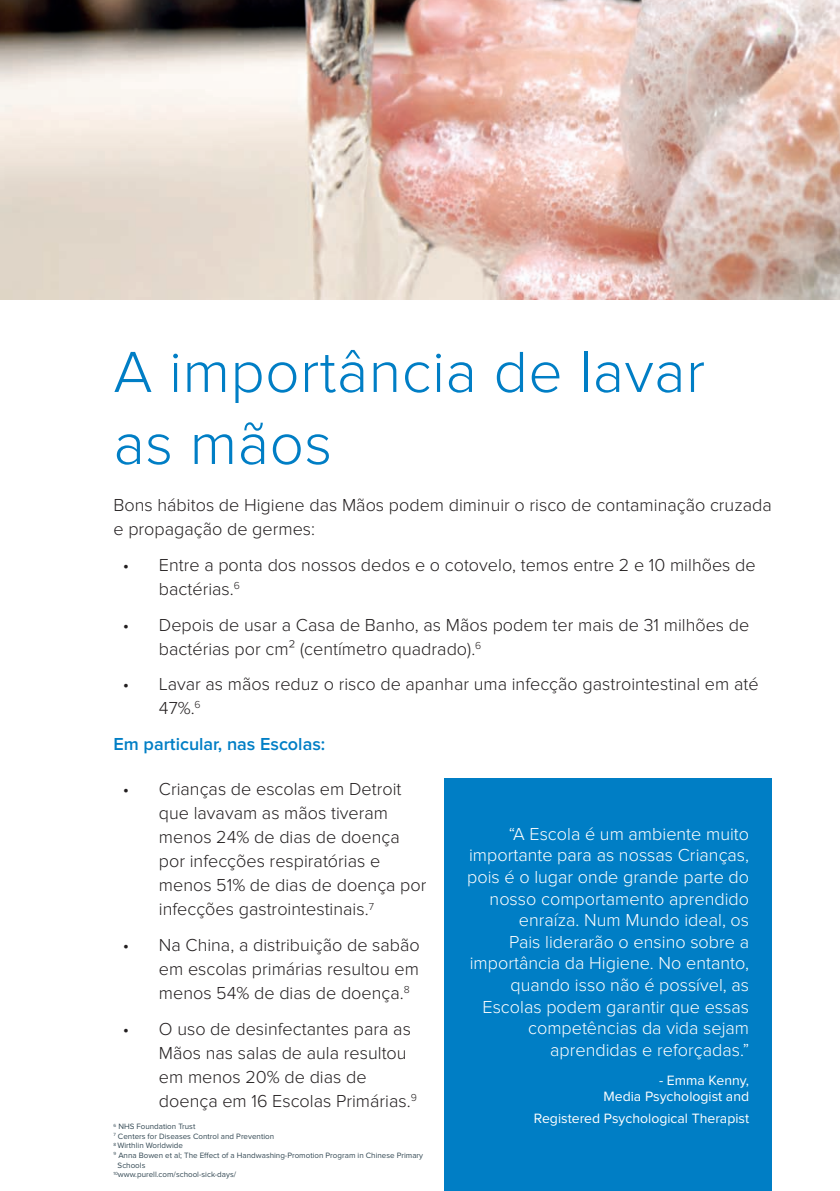
<style>
.page{position:relative;width:840px;height:1191px;background:#fff}
.page>*{position:absolute;margin:0;border:0;box-sizing:border-box;transform-origin:0 0}
.t1{font:300 60px/72px "Proxima Nova";letter-spacing:.01em;color:#007ec5}
.t2{font:300 18px/24px "Proxima Nova";color:#231f20}
.t3{font:300 18px/21.6px "Proxima Nova";color:#fff;text-align:right}
.t4{font:600 18px "Proxima Nova";color:#007ec5}
.t5{font:14px/16.8px "Proxima Nova";color:#fff;text-align:right}
.t6{font:8px "Proxima Nova";color:#344954}
</style>
<div class="page">
<img style="left:0;top:0;width:839px;height:299px">
<div style="left:444px;top:778px;width:327px;height:413px;background:#007ec5"></div>
<h1 class="t1" style="left:113px;top:337px;width:592px">A importância de lavar as mãos</h1>
<p class="t2" style="left:113px;top:493px;width:659px">Bons hábitos de Higiene das Mãos podem diminuir o risco de contaminação cruzada e propagação de germes:</p>
<p class="t2" style="left:159px;top:553px;width:598px;text-indent:-36px">• Entre a ponta dos nossos dedos e o cotovelo, temos entre 2 e 10 milhões de bactérias.<sup>6</sup></p>
<p class="t2" style="left:159px;top:613px;width:591px;text-indent:-36px">• Depois de usar a Casa de Banho, as Mãos podem ter mais de 31 milhões de bactérias por cm² (centímetro quadrado).<sup>6</sup></p>
<p class="t2" style="left:159px;top:672px;width:600px;text-indent:-36px">• Lavar as mãos reduz o risco de apanhar uma infecção gastrointestinal em até<br>47%.<sup>6</sup></p>
<p class="t4" style="left:113px;top:736px;width:213px">Em particular, nas Escolas:</p>
<p class="t2" style="left:159px;top:777px;width:269px;text-indent:-36px">• Crianças de escolas em Detroit que lavavam as mãos tiveram menos 24% de dias de doença por infecções respiratórias e menos 51% de dias de doença por infecções gastrointestinais.<sup>7</sup></p>
<p class="t2" style="left:159px;top:933px;width:262px;text-align:justify;text-indent:-36px">• Na China, a distribuição de sabão em escolas primárias resultou em menos 54% de dias de doença.<sup>8</sup></p>
<p class="t2" style="left:159px;top:1017px;width:259px;text-indent:-36px">• O uso de desinfectantes para as<br>Mãos nas salas de aula resultou em menos 20% de dias de doença em 16 Escolas Primárias.<sup>9</sup></p>
<p class="t3" style="left:467px;top:823px;width:283px">“A Escola é um ambiente muito importante para as nossas Crianças, pois é o lugar onde grande parte do nosso comportamento aprendido enraíza. Num Mundo ideal, os<br>Pais liderarão o ensino sobre a importância da Higiene. No entanto, quando isso não é possível, as<br>Escolas podem garantir que essas competências da vida sejam aprendidas e reforçadas.”</p>
<p class="t5" style="left:603px;top:1072px;width:147px">- Emma Kenny,<br>Media Psychologist and</p>
<p class="t5" style="left:533px;top:1110px;width:216px">Registered Psychological Therapist</p>
<p class="t6" style="left:113px;top:1123px;width:83px"><sup>6</sup> NHS Foundation Trust</p>
<p class="t6" style="left:113px;top:1132px;width:162px"><sup>7</sup> Centers for Diseases Control and Prevention</p>
<p class="t6" style="left:113px;top:1142px;width:71px"><sup>8</sup> Wirthlin Worldwide</p>
<p class="t6" style="left:113px;top:1151px;width:311px"><sup>9</sup> Anna Bowen et al; The Effect of a Handwashing-Promotion Program in Chinese Primary</p>
<p class="t6" style="left:118px;top:1161px;width:29px">Schools</p>
<p class="t6" style="left:113px;top:1171px;width:124px"><sup>10</sup>www.purell.com/school-sick-days/</p>
</div>
